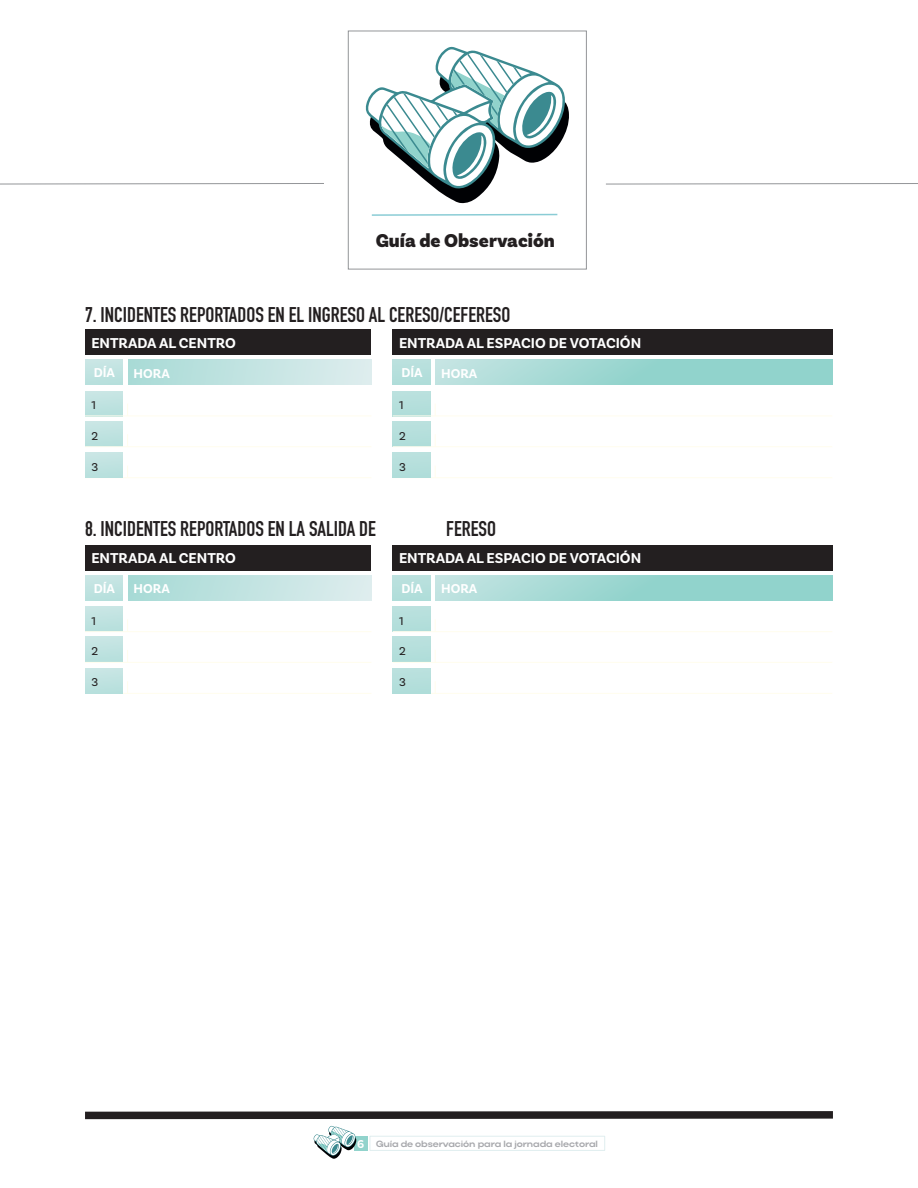
<style>
.page{position:relative;width:918px;height:1188px;background:#fff}
.page>*{position:absolute;margin:0;border:0;box-sizing:border-box;transform-origin:0 0}
.t1{font:700 21px "DIN Condensed";color:#231f20}
.t2{font:900 19.5px "Basic Sans";color:#231f20}
.t3{font:700 15px "Basic Sans";color:#fff}
.t4{font:700 13.5px "Basic Sans";color:#fff}
.t5{font:12px "Basic Sans";color:#231f20}
.t6{font:700 12px "Basic Sans";color:#fff}
.t7{font:700 9px "Actay Wide";letter-spacing:-.01em;color:#a8a9ad}
</style>
<div class="page">
<svg style="left:606px;top:183px;width:312px;height:1px"></svg>
<svg style="left:0;top:183px;width:324px;height:1px"></svg>
<div style="left:348px;top:31px;width:239px;height:238px;border:1px solid #939598"></div>
<svg style="left:371px;top:213px;width:187px;height:3px"></svg>
<svg style="left:365px;top:47px;width:204px;height:157px"></svg>
<svg style="left:85px;top:1111px;width:748px;height:48px"></svg>
<div style="left:85px;top:329px;width:286px;height:26px;background:#231f20"></div>
<div style="left:393px;top:329px;width:440px;height:26px;background:#231f20"></div>
<hr style="left:85px;top:477px;width:286px;height:1px;background:#fffdee">
<hr style="left:393px;top:477px;width:439px;height:1px;background:#fffdee">
<div style="left:393px;top:391px;width:38px;height:25px;background:#b5dfdc"></div>
<div style="left:393px;top:421px;width:38px;height:25px;background:#b5dfdc"></div>
<div style="left:393px;top:452px;width:38px;height:26px;background:#b5dfdc"></div>
<div style="left:85px;top:391px;width:37px;height:25px;background:#c0e3e1"></div>
<div style="left:85px;top:421px;width:37px;height:25px;background:#c0e3e1"></div>
<div style="left:85px;top:452px;width:37px;height:26px;background:#c0e3e1"></div>
<div style="left:435px;top:359px;width:398px;height:26px;background:linear-gradient(to right,#b9e0dd,#85cfc7)"></div>
<div style="left:393px;top:359px;width:38px;height:26px;background:#b5dfdc"></div>
<div style="left:128px;top:359px;width:243px;height:26px;background:linear-gradient(to right,#a8dbd6,#deedee)"></div>
<div style="left:85px;top:359px;width:37px;height:26px;background:#c0e3e1"></div>
<hr style="left:85px;top:416px;width:286px;height:1px;background:#fffdee">
<hr style="left:85px;top:446px;width:286px;height:1px;background:#fffdee">
<svg style="left:127px;top:404px;width:1px;height:12px"></svg>
<svg style="left:127px;top:434px;width:1px;height:12px"></svg>
<hr style="left:393px;top:416px;width:439px;height:1px;background:#fffdee">
<hr style="left:393px;top:446px;width:439px;height:1px;background:#fffdee">
<svg style="left:435px;top:404px;width:1px;height:12px"></svg>
<div style="left:85px;top:545px;width:286px;height:26px;background:#231f20"></div>
<div style="left:393px;top:545px;width:440px;height:26px;background:#231f20"></div>
<hr style="left:85px;top:693px;width:286px;height:1px;background:#fffdee">
<hr style="left:393px;top:693px;width:439px;height:1px;background:#fffdee">
<div style="left:393px;top:607px;width:38px;height:25px;background:#b5dfdc"></div>
<div style="left:393px;top:637px;width:38px;height:25px;background:#b5dfdc"></div>
<div style="left:393px;top:668px;width:38px;height:26px;background:#b5dfdc"></div>
<div style="left:85px;top:607px;width:37px;height:25px;background:#c0e3e0"></div>
<div style="left:85px;top:637px;width:37px;height:25px;background:#c0e3e0"></div>
<div style="left:85px;top:668px;width:37px;height:26px;background:#c0e3e0"></div>
<div style="left:435px;top:575px;width:398px;height:26px;background:linear-gradient(to right,#b8e0dd,#85cfc7)"></div>
<div style="left:393px;top:575px;width:38px;height:26px;background:#b5dfdc"></div>
<div style="left:128px;top:575px;width:243px;height:26px;background:linear-gradient(to right,#a6dad5,#deedee)"></div>
<div style="left:85px;top:575px;width:37px;height:26px;background:#c0e3e0"></div>
<hr style="left:85px;top:631px;width:286px;height:1px;background:#fffdee">
<hr style="left:85px;top:662px;width:286px;height:1px;background:#fffdee">
<svg style="left:127px;top:619px;width:1px;height:12px"></svg>
<svg style="left:127px;top:650px;width:1px;height:12px"></svg>
<svg style="left:127px;top:681px;width:1px;height:12px"></svg>
<hr style="left:393px;top:631px;width:439px;height:1px;background:#fffdee">
<hr style="left:393px;top:662px;width:439px;height:1px;background:#fffdee">
<svg style="left:435px;top:650px;width:1px;height:12px"></svg>
<p class="t2" style="left:376px;top:229px;width:181px">Guía de Observación</p>
<p class="t1" style="left:85px;top:300px;width:427px">7. INCIDENTES REPORTADOS EN EL INGRESO AL CERESO/CEFERESO</p>
<p class="t3" style="left:91px;top:334px;width:146px">ENTRADA AL CENTRO</p>
<p class="t3" style="left:399px;top:334px;width:244px">ENTRADA AL ESPACIO DE VOTACIÓN</p>
<p class="t4" style="left:94px;top:365px;width:23px">DÍA</p>
<p class="t4" style="left:134px;top:365px;width:38px">HORA</p>
<p class="t4" style="left:401px;top:365px;width:23px">DÍA</p>
<p class="t4" style="left:441px;top:365px;width:38px">HORA</p>
<p class="t5" style="left:91px;top:398px;width:6px">1</p>
<p class="t5" style="left:91px;top:429px;width:8px">2</p>
<p class="t5" style="left:91px;top:460px;width:8px">3</p>
<p class="t5" style="left:399px;top:398px;width:6px">1</p>
<p class="t5" style="left:399px;top:429px;width:8px">2</p>
<p class="t5" style="left:399px;top:460px;width:8px">3</p>
<p class="t1" style="left:85px;top:515px;width:292px">8. INCIDENTES REPORTADOS EN LA SALIDA DE</p>
<p class="t1" style="left:446px;top:515px;width:51px">FERESO</p>
<p class="t3" style="left:91px;top:549px;width:146px">ENTRADA AL CENTRO</p>
<p class="t3" style="left:399px;top:549px;width:244px">ENTRADA AL ESPACIO DE VOTACIÓN</p>
<p class="t4" style="left:94px;top:580px;width:23px">DÍA</p>
<p class="t4" style="left:134px;top:581px;width:38px">HORA</p>
<p class="t4" style="left:401px;top:580px;width:23px">DÍA</p>
<p class="t4" style="left:441px;top:581px;width:38px">HORA</p>
<p class="t5" style="left:91px;top:614px;width:6px">1</p>
<p class="t5" style="left:91px;top:644px;width:8px">2</p>
<p class="t5" style="left:91px;top:675px;width:8px">3</p>
<p class="t5" style="left:399px;top:614px;width:6px">1</p>
<p class="t5" style="left:399px;top:644px;width:8px">2</p>
<p class="t5" style="left:399px;top:675px;width:8px">3</p>
<p class="t6" style="left:357px;top:1137px;width:9px">6</p>
<p class="t7" style="left:376px;top:1138px;width:223px">Guía de observación para la jornada electoral</p>
</div>
